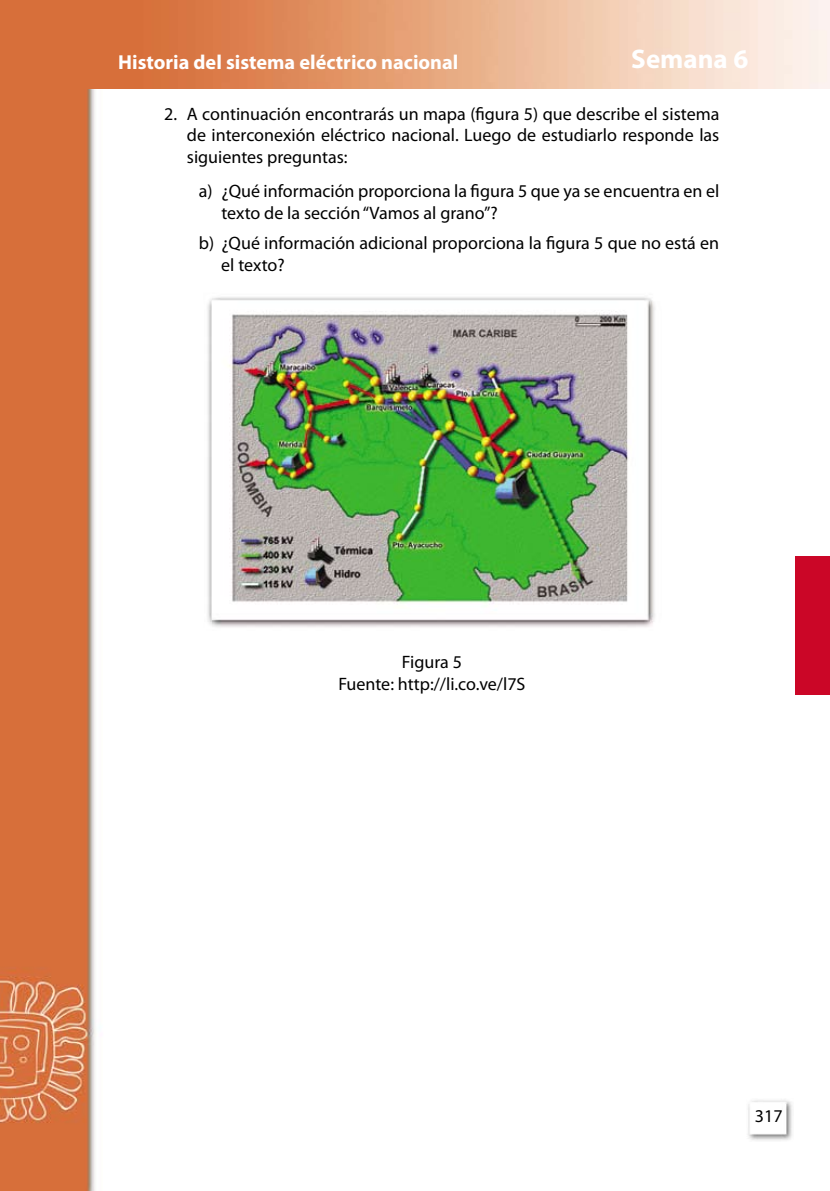
<style>
.page{position:relative;width:830px;height:1191px;background:#fff}
.page>*{position:absolute;margin:0;border:0;box-sizing:border-box;transform-origin:0 0}
.t1{font:700 27px "Myriad Pro";color:#fff}
.t2{font:700 20.25px "Myriad Pro";color:#fff}
.t3{font:18px/21.6px "Myriad Pro";color:#000}
</style>
<div class="page">
<img style="left:0;top:89px;width:96px;height:1102px">
<img style="left:0;top:0;width:829px;height:89px">
<img style="left:748px;top:1100px;width:44px;height:41px">
<div style="left:794px;top:556px;width:35px;height:138px;background:#cb0627"></div>
<img style="left:207px;top:297px;width:448px;height:330px">
<p class="t2" style="left:118px;top:49px;width:341px">Historia del sistema eléctrico nacional</p>
<h1 class="t1" style="left:631px;top:41px;width:119px">Semana 6</h1>
<p class="t3" style="left:187px;top:103px;width:534px;text-align:justify;text-indent:-23px">2. A continuación encontrarás un mapa (figura 5) que describe el sistema de interconexión eléctrico nacional. Luego de estudiarlo responde las siguientes preguntas:</p>
<p class="t3" style="left:221px;top:180px;width:499px;text-indent:-22px">a) ¿Qué información proporciona la figura 5 que ya se encuentra en el texto de la sección“Vamos al grano”?</p>
<p class="t3" style="left:221px;top:232px;width:499px;text-indent:-22px">b) ¿Qué información adicional proporciona la figura 5 que no está en el texto?</p>
<p class="t3" style="left:338px;top:651px;width:188px;text-align:center">Figura 5<br>Fuente: http://li.co.ve/l7S</p>
<p class="t3" style="left:754px;top:1105px;width:29px">317</p>
</div>
